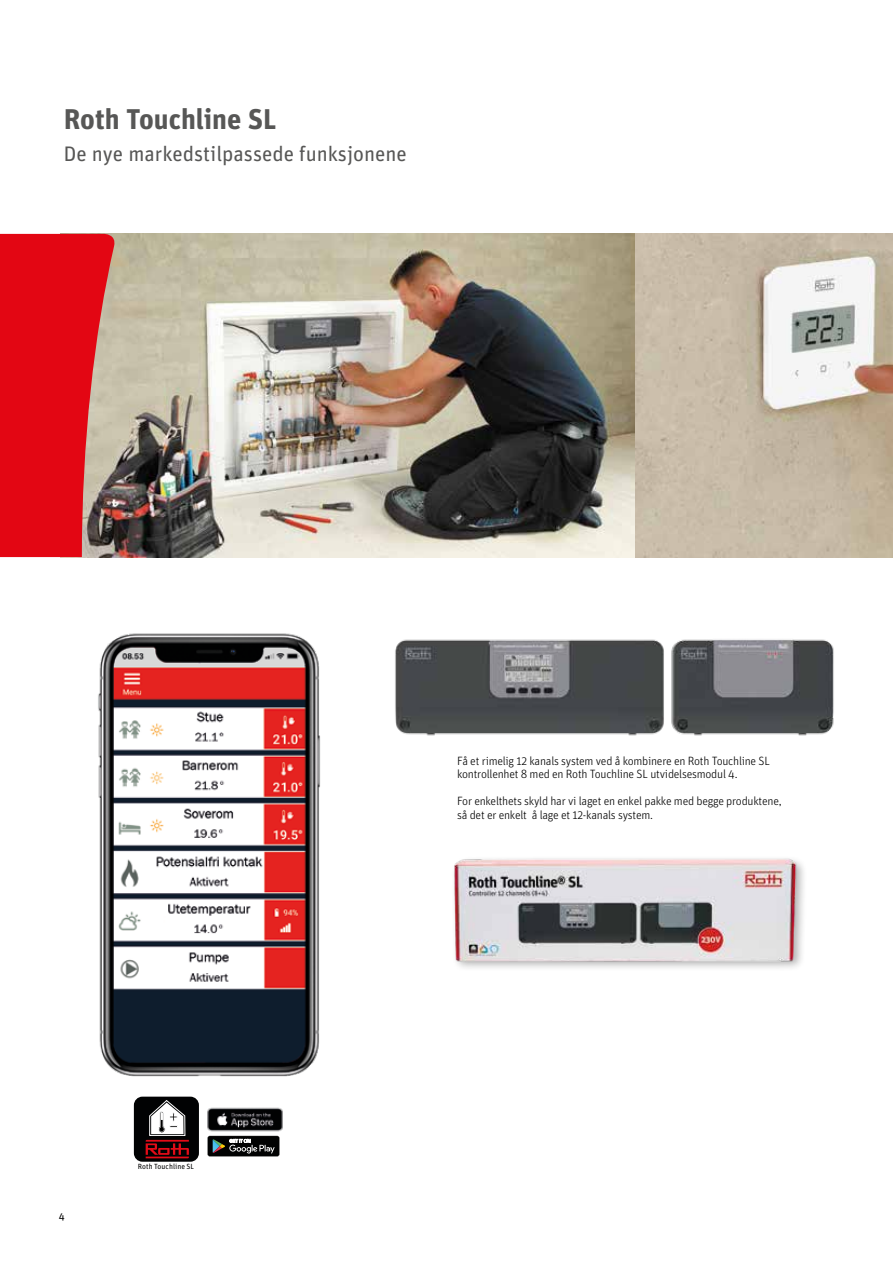
<style>
.page{position:relative;width:893px;height:1263px;background:#fff}
.page>*{position:absolute;margin:0;border:0;box-sizing:border-box;transform-origin:0 0}
.t1{font:700 28.5px "Unit OT";color:#575756}
.t2{font:21px "Unit OT";color:#575756}
.t3{font:300 12px/13.5px "Unit OT";letter-spacing:-.02em;color:#000}
.t4{font:10.5px "Unit OT";color:#000}
.t5{font:7.5px "Unit OT";letter-spacing:.01em;color:#000}
.t6{font:500 7.35px "Unit OT";letter-spacing:-.01em;color:#000}
</style>
<div class="page">
<img style="left:98px;top:633px;width:223px;height:443px">
<img style="left:395px;top:639px;width:439px;height:97px">
<img style="left:635px;top:234px;width:258px;height:323px">
<img style="left:117px;top:234px;width:518px;height:323px">
<svg style="left:0;top:234px;width:117px;height:323px"></svg>
<div style="left:134px;top:1097px;width:65px;height:65px;background:#010203;border-radius:9px"></div>
<svg style="left:146px;top:1100px;width:43px;height:58px"></svg>
<img style="left:207px;top:1107px;width:76px;height:25px">
<svg style="left:207px;top:1135px;width:73px;height:22px"></svg>
<img style="left:454px;top:858px;width:350px;height:110px">
<h1 class="t1" style="left:64px;top:100px;width:214px">Roth Touchline SL</h1>
<h2 class="t2" style="left:64px;top:140px;width:345px">De nye markedstilpassede funksjonene</h2>
<p class="t4" style="left:59px;top:1210px;width:7px">4</p>
<p class="t5" style="left:138px;top:1161px;width:58px">Roth Touchline SL</p>
<p class="t6" style="left:138px;top:1162px;width:57px">Roth Touchline<sup>®</sup> SL</p>
<p class="t3" style="left:457px;top:754px;width:314px">Få et rimelig 12 kanals system ved å kombinere en Roth Touchline SL kontrollenhet 8 med en Roth Touchline SL utvidelsesmodul 4.</p>
<p class="t3" style="left:457px;top:795px;width:326px">For enkelthets skyld har vi laget en enkel pakke med begge produktene, så det er enkelt å lage et 12-kanals system.</p>
</div>
